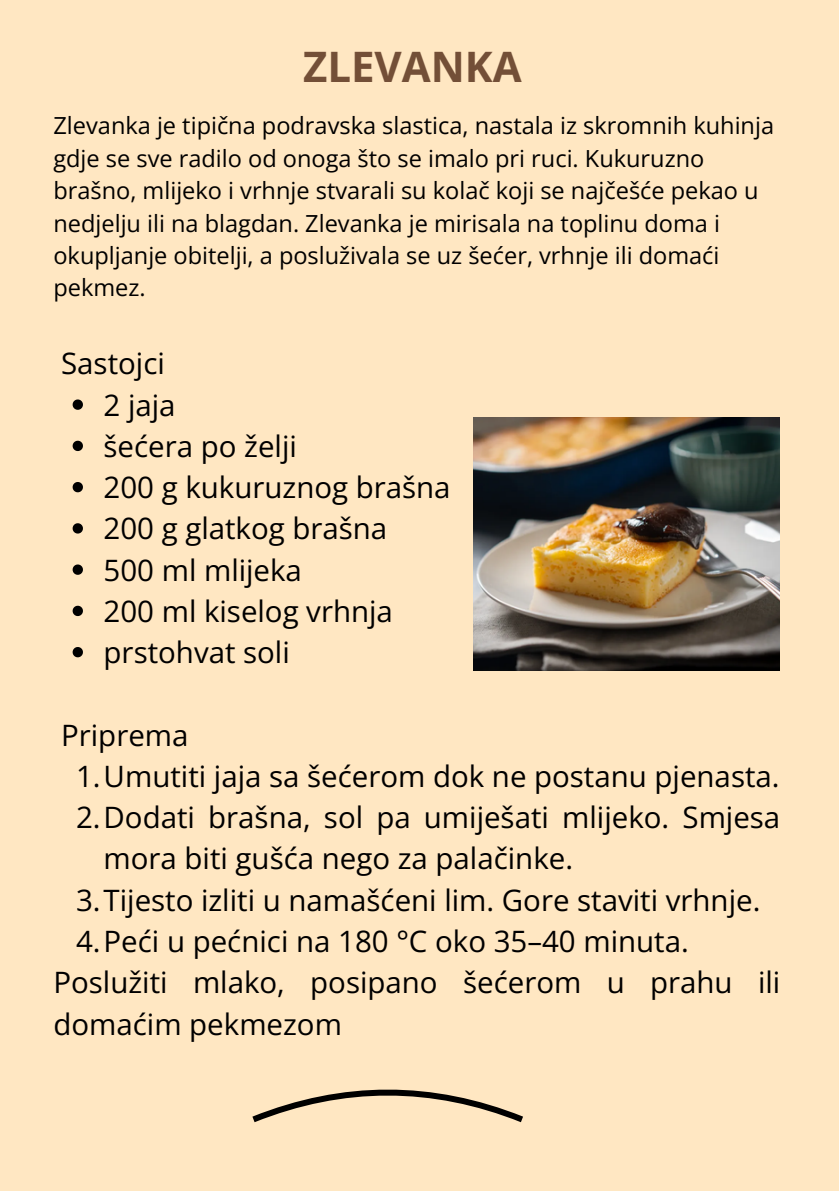
<style>
.page{position:relative;width:839px;height:1191px;background:#fff}
.page>*{position:absolute;margin:0;border:0;box-sizing:border-box;transform-origin:0 0}
.t1{font:700 42px "Open Sans";color:#734f37}
.t2{font:29.4px/41.2px "Open Sans";color:#000}
.t3{font:23.6px/32.4px "Open Sans";color:#000}
</style>
<div class="page">
<div style="left:0;top:0;width:838px;height:1190px;background:#ffe7c2"></div>
<svg style="left:73px;top:399px;width:10px;height:11px"></svg>
<svg style="left:73px;top:441px;width:10px;height:10px"></svg>
<svg style="left:73px;top:482px;width:10px;height:10px"></svg>
<svg style="left:73px;top:523px;width:10px;height:11px"></svg>
<svg style="left:73px;top:565px;width:10px;height:10px"></svg>
<svg style="left:73px;top:606px;width:10px;height:10px"></svg>
<svg style="left:73px;top:647px;width:10px;height:10px"></svg>
<img style="left:474px;top:417px;width:305px;height:254px">
<svg style="left:252px;top:1089px;width:271px;height:34px"></svg>
<h1 class="t1" style="left:303px;top:37px;width:220px">ZLEVANKA</h1>
<p class="t3" style="left:53px;top:109px;width:722px">Zlevanka je tipična podravska slastica, nastala iz skromnih kuhinja gdje se sve radilo od onoga što se imalo pri ruci. Kukuruzno brašno, mlijeko i vrhnje stvarali su kolač koji se najčešće pekao u nedjelju ili na blagdan. Zlevanka je mirisala na toplinu doma i okupljanje obitelji, a posluživala se uz šećer, vrhnje ili domaći pekmez.</p>
<p class="t2" style="left:104px;top:342px;width:348px;text-indent:-42px">Sastojci<br>2 jaja<br>šećera po želji<br>200 g kukuruznog brašna<br>200 g glatkog brašna<br>500 ml mlijeka<br>200 ml kiselog vrhnja prstohvat soli</p>
<p class="t2" style="left:61px;top:714px;width:129px">Priprema</p>
<p class="t2" style="left:76px;top:755px;width:705px">1.Umutiti jaja sa šećerom dok ne postanu pjenasta.</p>
<p class="t2" style="left:76px;top:796px;width:705px">2.Dodati brašna, sol pa umiješati mlijeko. Smjesa</p>
<p class="t2" style="left:104px;top:837px;width:471px">mora biti gušća nego za palačinke.</p>
<p class="t2" style="left:76px;top:879px;width:685px">3.Tijesto izliti u namašćeni lim. Gore staviti vrhnje.</p>
<p class="t2" style="left:76px;top:920px;width:614px">4.Peći u pećnici na 180 °C oko 35–40 minuta.</p>
<p class="t2" style="left:53px;top:961px;width:728px">Poslužiti mlako, posipano šećerom u prahu ili</p>
<p class="t2" style="left:53px;top:1002px;width:290px">domaćim pekmezom</p>
</div>
